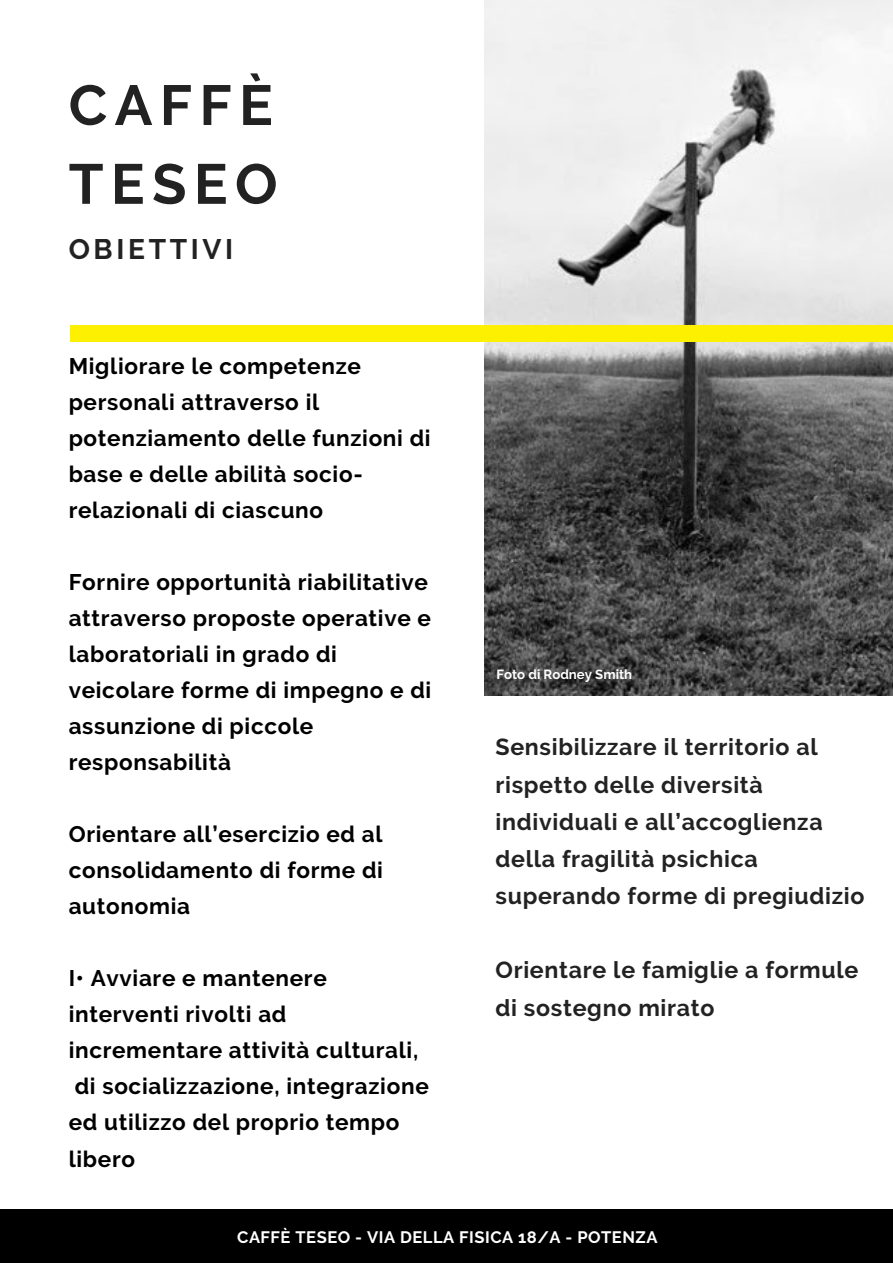
<style>
.page{position:relative;width:893px;height:1263px;background:#fff}
.page>*{position:absolute;margin:0;border:0;box-sizing:border-box;transform-origin:0 0}
.t1{font:700 56.25px/78.8px "Raleway";letter-spacing:.13em;color:#222}
.t2{font:700 28.2px "Raleway";letter-spacing:.13em;color:#222}
.t3{font:700 23.25px/37.2px "Raleway";letter-spacing:.03em;color:#222}
.t4{font:700 22.5px/36px "Raleway";letter-spacing:.03em;color:#000}
.t5{font:700 16.5px "Raleway";letter-spacing:.03em;color:#fff}
.t6{font:700 13.2px "Raleway";color:#fff}
</style>
<div class="page">
<img style="left:484px;top:0;width:409px;height:696px">
<div style="left:70px;top:325px;width:823px;height:16px;background:#fef001"></div>
<div style="left:0;top:1209px;width:893px;height:54px;background:#000"></div>
<h1 class="t1" style="left:69px;top:66px;width:210px">CAFFÈ<br>TESEO</h1>
<p class="t2" style="left:69px;top:232px;width:166px">OBIETTIVI</p>
<p class="t4" style="left:69px;top:348px;width:363px">Migliorare le competenze personali attraverso il potenziamento delle funzioni di base e delle abilità socio&shy;relazionali di ciascuno</p>
<p class="t4" style="left:69px;top:564px;width:364px">Fornire opportunità riabilitative attraverso proposte operative e laboratoriali in grado di veicolare forme di impegno e di assunzione di piccole responsabilità</p>
<p class="t4" style="left:69px;top:816px;width:316px;text-align:justify">Orientare all’esercizio ed al consolidamento di forme di autonomia</p>
<p class="t4" style="left:69px;top:960px;width:362px">I• Avviare e mantenere interventi rivolti ad incrementare attività culturali, di socializzazione, integrazione ed utilizzo del proprio tempo libero</p>
<p class="t6" style="left:497px;top:667px;width:137px">Foto di Rodney Smith</p>
<p class="t3" style="left:495px;top:729px;width:371px">Sensibilizzare il territorio al rispetto delle diversità individuali e all’accoglienza della fragilità psichica superando forme di pregiudizio</p>
<p class="t3" style="left:495px;top:951px;width:364px">Orientare le famiglie a formule di sostegno mirato</p>
<p class="t5" style="left:237px;top:1227px;width:422px">CAFFÈ TESEO - VIA DELLA FISICA 18/A - POTENZA</p>
</div>
